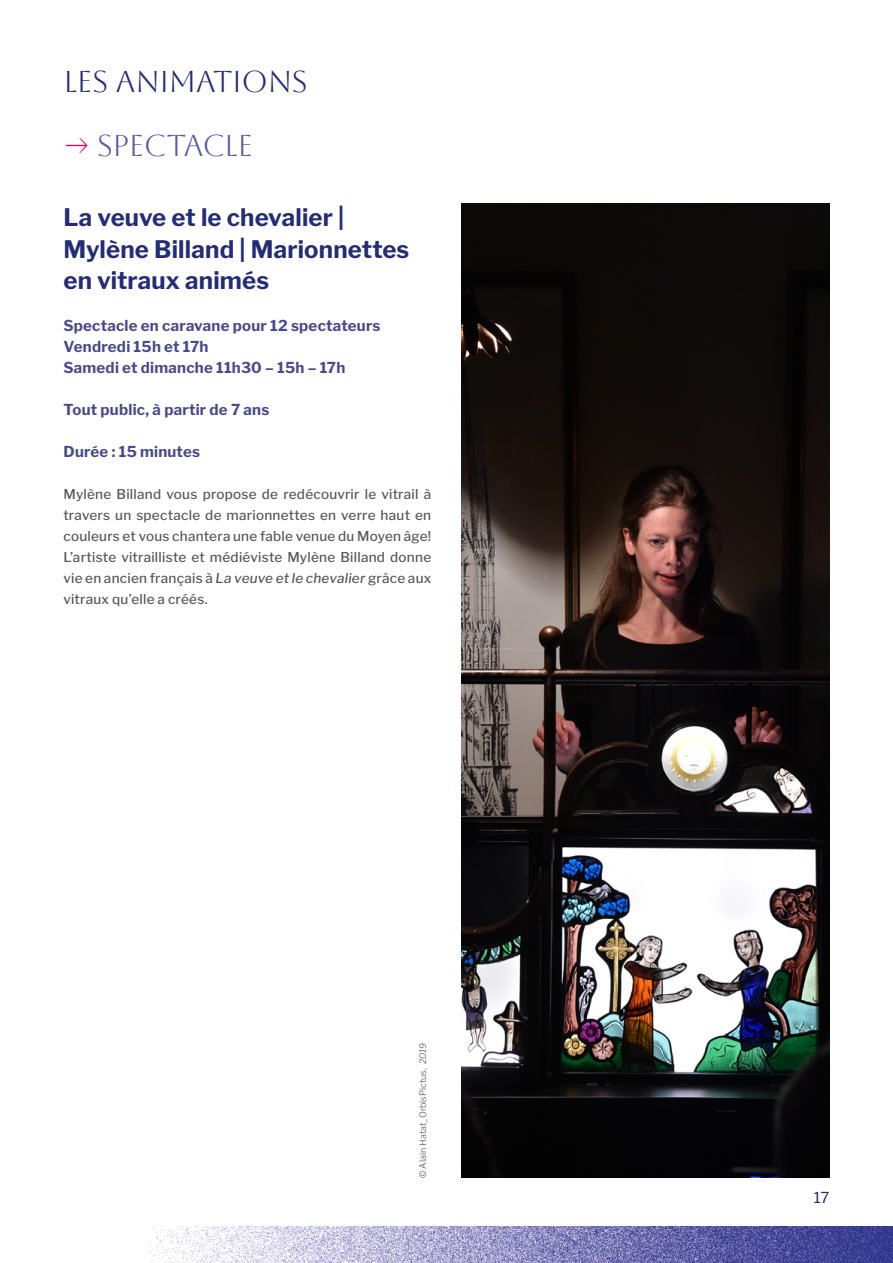
<style>
.page{position:relative;width:893px;height:1263px;background:#fff}
.page>*{position:absolute;margin:0;border:0;box-sizing:border-box;transform-origin:0 0}
.t1{font:30px "Aboreto";letter-spacing:-.015em;color:#232c77}
.t2{font:30px "Aboreto";letter-spacing:-.03em;color:#575ca5}
.t3{font:700 24px/31.5px "Libre Franklin";letter-spacing:.005em;color:#232c77}
.t4{font:700 15px/21px "Libre Franklin";letter-spacing:.015em;color:#48498d}
.t5{font:15px "Libre Franklin";color:#232c77}
.t6{font:500 13.5px/21px "Libre Franklin";letter-spacing:.02em;color:#575756;text-align:justify}
.t7{font:300 9px "Libre Franklin";color:#575756}
.s1{color:#e60060}
.s2{font-style:italic}
</style>
<div class="page">
<img style="left:148px;top:1227px;width:745px;height:36px">
<img style="left:462px;top:203px;width:368px;height:974px">
<h1 class="t1" style="left:63px;top:64px;width:246px">LES ANIMATIONS</h1>
<h1 class="t2" style="left:63px;top:128px;width:191px"><span class="s1">→</span> SPECTACLE</h1>
<h2 class="t3" style="left:63px;top:200px;width:347px">La veuve et le chevalier |<br>Mylène Billand | Marionnettes en vitraux animés</h2>
<p class="t4" style="left:63px;top:314px;width:319px">Spectacle en caravane pour 12 spectateurs<br>Vendredi 15h et 17h<br>Samedi et dimanche 11h30 – 15h – 17h</p>
<p class="t4" style="left:63px;top:398px;width:207px">Tout public, à partir de 7 ans</p>
<p class="t4" style="left:63px;top:440px;width:138px">Durée : 15 minutes</p>
<p class="t6" style="left:63px;top:483px;width:369px">Mylène Billand vous propose de redécouvrir le vitrail à travers un spectacle de marionnettes en verre haut en couleurs et vous chantera une fable venue du Moyen âge!<br>L’artiste vitrailliste et médiéviste Mylène Billand donne vie en ancien français à <span class="s2">La veuve et le chevalier</span> grâce aux vitraux qu’elle a créés.</p>
<p class="t7" style="left:416px;top:1178px;width:137px;rotate:-90deg">© Alain Hatat_OrbisPictus, <span class="s2">2019</span></p>
<p class="t5" style="left:814px;top:1186px;width:17px">17</p>
</div>
